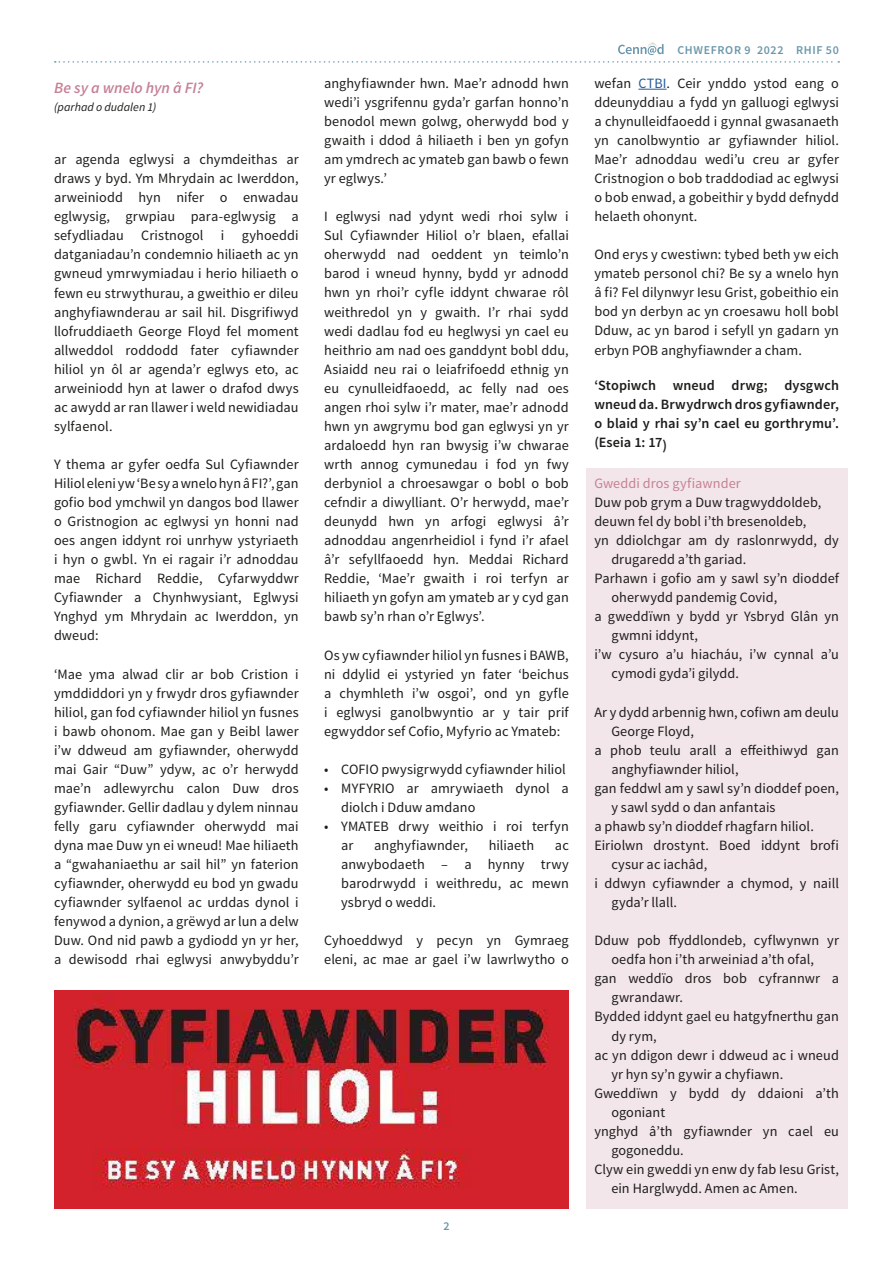
<style>
.page{position:relative;width:893px;height:1263px;background:#fff}
.page>*{position:absolute;margin:0;border:0;box-sizing:border-box;transform-origin:0 0}
.t1{font:italic 600 15.75px "Source Sans Pro";color:#c68194}
.t2{font:14.25px/19px "Source Sans Pro";letter-spacing:.005em;color:#1d1d1b;text-align:justify}
.t3{font:600 14.25px/19px "Source Sans Pro";letter-spacing:.01em;color:#1d1d1b;text-align:justify}
.t4{font:14.25px "Source Sans Pro";letter-spacing:.005em;color:#c68194}
.t5{font:600 12px "Source Sans Pro";letter-spacing:.055em;color:#6b97ab}
.t6{font:italic 12px "Source Sans Pro";letter-spacing:.005em;color:#1d1d1b}
.s1{color:#275b9b}
</style>
<div class="page">
<svg style="left:618px;top:42px;width:45px;height:13px"></svg>
<svg style="left:55px;top:61px;width:784px;height:2px"></svg>
<div style="left:586px;top:469px;width:261px;height:740px;background:#f3e6ea"></div>
<svg style="left:638px;top:89px;width:29px;height:1px"></svg>
<img style="left:54px;top:990px;width:515px;height:219px">
<p class="t1" style="left:54px;top:78px;width:151px">Be sy a wnelo hyn â FI?</p>
<p class="t6" style="left:54px;top:100px;width:104px">(parhad o dudalen 1)</p>
<p class="t2" style="left:54px;top:150px;width:246px">ar agenda eglwysi a chymdeithas ar draws y byd. Ym Mhrydain ac Iwerddon, arweiniodd hyn nifer o enwadau eglwysig, grwpiau para-eglwysig a sefydliadau Cristnogol i gyhoeddi datganiadau’n condemnio hiliaeth ac yn gwneud ymrwymiadau i herio hiliaeth o fewn eu strwythurau, a gweithio er dileu anghyfiawnderau ar sail hil. Disgrifiwyd llofruddiaeth George Floyd fel moment allweddol roddodd fater cyfiawnder hiliol yn ôl ar agenda’r eglwys eto, ac arweiniodd hyn at lawer o drafod dwys ac awydd ar ran llawer i weld newidiadau sylfaenol.</p>
<p class="t2" style="left:54px;top:455px;width:246px">Y thema ar gyfer oedfa Sul Cyfiawnder Hiliol eleni yw ‘Be sy a wnelo hyn â FI?’, gan gofio bod ymchwil yn dangos bod llawer o Gristnogion ac eglwysi yn honni nad oes angen iddynt roi unrhyw ystyriaeth i hyn o gwbl. Yn ei ragair i’r adnoddau mae Richard Reddie, Cyfarwyddwr Cyfiawnder a Chynhwysiant, Eglwysi Ynghyd ym Mhrydain ac Iwerddon, yn dweud:</p>
<p class="t2" style="left:54px;top:665px;width:246px">‘Mae yma alwad clir ar bob Cristion i ymddiddori yn y frwydr dros gyfiawnder hiliol, gan fod cyfiawnder hiliol yn fusnes i bawb ohonom. Mae gan y Beibl lawer i’w ddweud am gyfiawnder, oherwydd mai Gair “Duw” ydyw, ac o’r herwydd mae’n adlewyrchu calon Duw dros gyfiawnder. Gellir dadlau y dylem ninnau felly garu cyfiawnder oherwydd mai dyna mae Duw yn ei wneud! Mae hiliaeth a “gwahaniaethu ar sail hil” yn faterion cyfiawnder, oherwydd eu bod yn gwadu cyfiawnder sylfaenol ac urddas dynol i fenywod a dynion, a grëwyd ar lun a delw Duw. Ond nid pawb a gydiodd yn yr her, a dewisodd rhai eglwysi anwybyddu’r</p>
<p class="t2" style="left:324px;top:74px;width:246px">anghyfiawnder hwn. Mae’r adnodd hwn wedi’i ysgrifennu gyda’r garfan honno’n benodol mewn golwg, oherwydd bod y gwaith i ddod â hiliaeth i ben yn gofyn am ymdrech ac ymateb gan bawb o fewn yr eglwys.’</p>
<p class="t2" style="left:324px;top:207px;width:246px">I eglwysi nad ydynt wedi rhoi sylw i Sul Cyfiawnder Hiliol o’r blaen, efallai oherwydd nad oeddent yn teimlo’n barod i wneud hynny, bydd yr adnodd hwn yn rhoi’r cyfle iddynt chwarae rôl weithredol yn y gwaith. I’r rhai sydd wedi dadlau fod eu heglwysi yn cael eu heithrio am nad oes ganddynt bobl ddu, Asiaidd neu rai o leiafrifoedd ethnig yn eu cynulleidfaoedd, ac felly nad oes angen rhoi sylw i’r mater, mae’r adnodd hwn yn awgrymu bod gan eglwysi yn yr ardaloedd hyn ran bwysig i’w chwarae wrth annog cymunedau i fod yn fwy derbyniol a chroesawgar o bobl o bob cefndir a diwylliant. O’r herwydd, mae’r deunydd hwn yn arfogi eglwysi â’r adnoddau angenrheidiol i fynd i’r afael â’r sefyllfaoedd hyn. Meddai Richard Reddie, ‘Mae’r gwaith i roi terfyn ar hiliaeth yn gofyn am ymateb ar y cyd gan bawb sy’n rhan o’r Eglwys’.</p>
<p class="t2" style="left:324px;top:645px;width:246px">Os yw cyfiawnder hiliol yn fusnes i BAWB, ni ddylid ei ystyried yn fater ‘beichus a chymhleth i’w osgoi’, ond yn gyfle i eglwysi ganolbwyntio ar y tair prif egwyddor sef Cofio, Myfyrio ac Ymateb:</p>
<p class="t2" style="left:324px;top:760px;width:243px">• COFIO pwysigrwydd cyfiawnder hiliol</p>
<p class="t2" style="left:341px;top:779px;width:229px;text-indent:-17px">• MYFYRIO ar amrywiaeth dynol a diolch i Dduw amdano</p>
<p class="t2" style="left:341px;top:817px;width:229px;text-indent:-17px">• YMATEB drwy weithio i roi terfyn ar</p>
<p class="t2" style="left:374px;top:836px;width:95px">anghyfiawnder,</p>
<p class="t2" style="left:489px;top:836px;width:47px">hiliaeth</p>
<p class="t2" style="left:341px;top:836px;width:229px;text-indent:214px">ac anwybodaeth – a hynny trwy barodrwydd i weithredu, ac mewn ysbryd o weddi.</p>
<p class="t2" style="left:324px;top:931px;width:246px">Cyhoeddwyd y pecyn yn Gymraeg eleni, ac mae ar gael i’w lawrlwytho o</p>
<p class="t5" style="left:443px;top:1218px;width:8px">2</p>
<p class="t5" style="left:677px;top:42px;width:163px">CHWEFROR 9 2022 RHIF 50</p>
<p class="t2" style="left:594px;top:74px;width:246px">wefan <span class="s1">CTBI</span>. Ceir ynddo ystod eang o ddeunyddiau a fydd yn galluogi eglwysi a chynulleidfaoedd i gynnal gwasanaeth yn canolbwyntio ar gyfiawnder hiliol.<br>Mae’r adnoddau wedi’u creu ar gyfer Cristnogion o bob traddodiad ac eglwysi o bob enwad, a gobeithir y bydd defnydd helaeth ohonynt.</p>
<p class="t2" style="left:594px;top:245px;width:246px">Ond erys y cwestiwn: tybed beth yw eich ymateb personol chi? Be sy a wnelo hyn â fi? Fel dilynwyr Iesu Grist, gobeithio ein bod yn derbyn ac yn croesawu holl bobl Dduw, ac yn barod i sefyll yn gadarn yn erbyn POB anghyfiawnder a cham.</p>
<p class="t3" style="left:594px;top:376px;width:246px">‘Stopiwch wneud drwg; dysgwch wneud da. Brwydrwch dros gyfiawnder, o blaid y rhai sy’n cael eu gorthrymu’. (Eseia 1: 17)</p>
<p class="t4" style="left:594px;top:474px;width:148px">Gweddi dros gyfiawnder</p>
<p class="t2" style="left:594px;top:493px;width:229px">Duw pob grym a Duw tragwyddoldeb,</p>
<p class="t2" style="left:594px;top:512px;width:214px">deuwn fel dy bobl i’th bresenoldeb,</p>
<p class="t2" style="left:594px;top:531px;width:246px">yn ddiolchgar am dy raslonrwydd, dy</p>
<p class="t2" style="left:611px;top:550px;width:136px">drugaredd a’th gariad.</p>
<p class="t2" style="left:594px;top:569px;width:246px">Parhawn i gofio am y sawl sy’n dioddef</p>
<p class="t2" style="left:611px;top:588px;width:167px">oherwydd pandemig Covid,</p>
<p class="t2" style="left:594px;top:607px;width:246px">a gweddïwn y bydd yr Ysbryd Glân yn</p>
<p class="t2" style="left:611px;top:626px;width:88px">gwmni iddynt,</p>
<p class="t2" style="left:594px;top:645px;width:246px">i’w cysuro a’u hiacháu, i’w cynnal a’u</p>
<p class="t2" style="left:611px;top:664px;width:129px">cymodi gyda’i gilydd.</p>
<p class="t2" style="left:594px;top:702px;width:246px">Ar y dydd arbennig hwn, cofiwn am deulu</p>
<p class="t2" style="left:611px;top:722px;width:84px">George Floyd,</p>
<p class="t2" style="left:594px;top:741px;width:246px">a phob teulu arall a effeithiwyd gan</p>
<p class="t2" style="left:611px;top:760px;width:129px">anghyfiawnder hiliol,</p>
<p class="t2" style="left:594px;top:779px;width:246px">gan feddwl am y sawl sy’n dioddef poen,</p>
<p class="t2" style="left:611px;top:798px;width:166px">y sawl sydd o dan anfantais</p>
<p class="t2" style="left:594px;top:817px;width:221px">a phawb sy’n dioddef rhagfarn hiliol.</p>
<p class="t2" style="left:594px;top:836px;width:246px">Eiriolwn drostynt. Boed iddynt brofi</p>
<p class="t2" style="left:611px;top:855px;width:97px">cysur ac iachâd,</p>
<p class="t2" style="left:594px;top:874px;width:246px">i ddwyn cyfiawnder a chymod, y naill</p>
<p class="t2" style="left:611px;top:893px;width:67px">gyda’r llall.</p>
<p class="t2" style="left:594px;top:931px;width:246px">Dduw pob ffyddlondeb, cyflwynwn yr</p>
<p class="t2" style="left:611px;top:950px;width:204px">oedfa hon i’th arweiniad a’th ofal,</p>
<p class="t2" style="left:594px;top:969px;width:246px">gan weddïo dros bob cyfrannwr a</p>
<p class="t2" style="left:611px;top:988px;width:73px">gwrandawr.</p>
<p class="t2" style="left:594px;top:1007px;width:246px">Bydded iddynt gael eu hatgyfnerthu gan</p>
<p class="t2" style="left:611px;top:1026px;width:47px">dy rym,</p>
<p class="t2" style="left:594px;top:1045px;width:246px">ac yn ddigon dewr i ddweud ac i wneud</p>
<p class="t2" style="left:611px;top:1064px;width:173px">yr hyn sy’n gywir a chyfiawn.</p>
<p class="t2" style="left:594px;top:1084px;width:246px">Gweddïwn y bydd dy ddaioni a’th</p>
<p class="t2" style="left:611px;top:1103px;width:55px">ogoniant</p>
<p class="t2" style="left:594px;top:1122px;width:246px">ynghyd â’th gyfiawnder yn cael eu</p>
<p class="t2" style="left:611px;top:1141px;width:74px">gogoneddu.</p>
<p class="t2" style="left:594px;top:1160px;width:246px">Clyw ein gweddi yn enw dy fab Iesu Grist,</p>
<p class="t2" style="left:611px;top:1179px;width:188px">ein Harglwydd. Amen ac Amen.</p>
</div>
